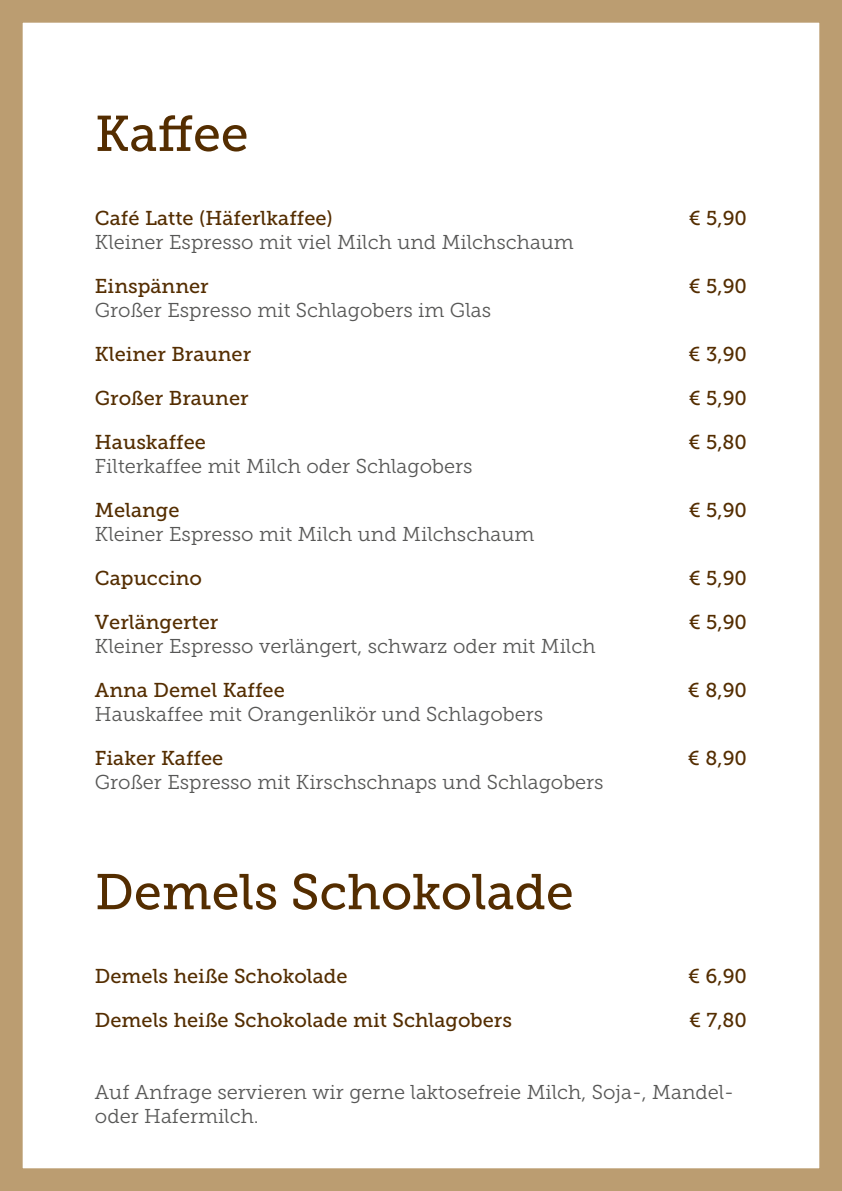
<style>
.page{position:relative;width:842px;height:1191px;background:#fff}
.page>*{position:absolute;margin:0;border:0;box-sizing:border-box;transform-origin:0 0}
.t1{font:50px "Museo Slab 500";color:#542d00}
.t2{font:20px/24px "Museo Slab 300";color:#575756}
.t3{font:20px "Museo Slab 500";color:#542d00}
</style>
<div class="page">
<div style="left:0;top:0;width:842px;height:1191px;border:23px solid #bb9d71"></div>
<h1 class="t1" style="left:95px;top:106px;width:155px">Kaffee</h1>
<p class="t3" style="left:95px;top:207px;width:239px">Café Latte (Häferlkaffee)</p>
<p class="t3" style="left:689px;top:207px;width:60px">€ 5,90</p>
<p class="t2" style="left:95px;top:230px;width:480px">Kleiner Espresso mit viel Milch und Milchschaum</p>
<p class="t3" style="left:95px;top:275px;width:115px">Einspänner</p>
<p class="t3" style="left:689px;top:275px;width:60px">€ 5,90</p>
<p class="t2" style="left:95px;top:298px;width:398px">Großer Espresso mit Schlagobers im Glas</p>
<p class="t3" style="left:95px;top:343px;width:158px">Kleiner Brauner</p>
<p class="t3" style="left:688px;top:343px;width:60px">€ 3,90</p>
<p class="t3" style="left:95px;top:387px;width:155px">Großer Brauner</p>
<p class="t3" style="left:689px;top:387px;width:60px">€ 5,90</p>
<p class="t3" style="left:95px;top:431px;width:113px">Hauskaffee</p>
<p class="t3" style="left:689px;top:431px;width:60px">€ 5,80</p>
<p class="t2" style="left:95px;top:454px;width:379px">Filterkaffee mit Milch oder Schlagobers</p>
<p class="t3" style="left:95px;top:499px;width:86px">Melange</p>
<p class="t3" style="left:689px;top:499px;width:60px">€ 5,90</p>
<p class="t2" style="left:95px;top:522px;width:441px">Kleiner Espresso mit Milch und Milchschaum</p>
<p class="t3" style="left:95px;top:567px;width:109px">Capuccino</p>
<p class="t3" style="left:689px;top:567px;width:60px">€ 5,90</p>
<p class="t3" style="left:95px;top:611px;width:125px">Verlängerter</p>
<p class="t3" style="left:689px;top:611px;width:60px">€ 5,90</p>
<p class="t2" style="left:95px;top:634px;width:502px">Kleiner Espresso verlängert, schwarz oder mit Milch</p>
<p class="t3" style="left:95px;top:679px;width:191px">Anna Demel Kaffee</p>
<p class="t3" style="left:688px;top:679px;width:61px">€ 8,90</p>
<p class="t2" style="left:95px;top:702px;width:450px">Hauskaffee mit Orangenlikör und Schlagobers</p>
<p class="t3" style="left:95px;top:747px;width:130px">Fiaker Kaffee</p>
<p class="t3" style="left:688px;top:747px;width:61px">€ 8,90</p>
<p class="t2" style="left:95px;top:770px;width:510px">Großer Espresso mit Kirschschnaps und Schlagobers</p>
<h1 class="t1" style="left:95px;top:864px;width:480px">Demels Schokolade</h1>
<p class="t3" style="left:95px;top:965px;width:254px">Demels heiße Schokolade</p>
<p class="t3" style="left:688px;top:965px;width:60px">€ 6,90</p>
<p class="t3" style="left:95px;top:1009px;width:419px">Demels heiße Schokolade mit Schlagobers</p>
<p class="t3" style="left:689px;top:1009px;width:59px">€ 7,80</p>
<p class="t2" style="left:95px;top:1080px;width:641px">Auf Anfrage servieren wir gerne laktosefreie Milch, Soja-, Mandel&shy;oder Hafermilch.</p>
</div>
